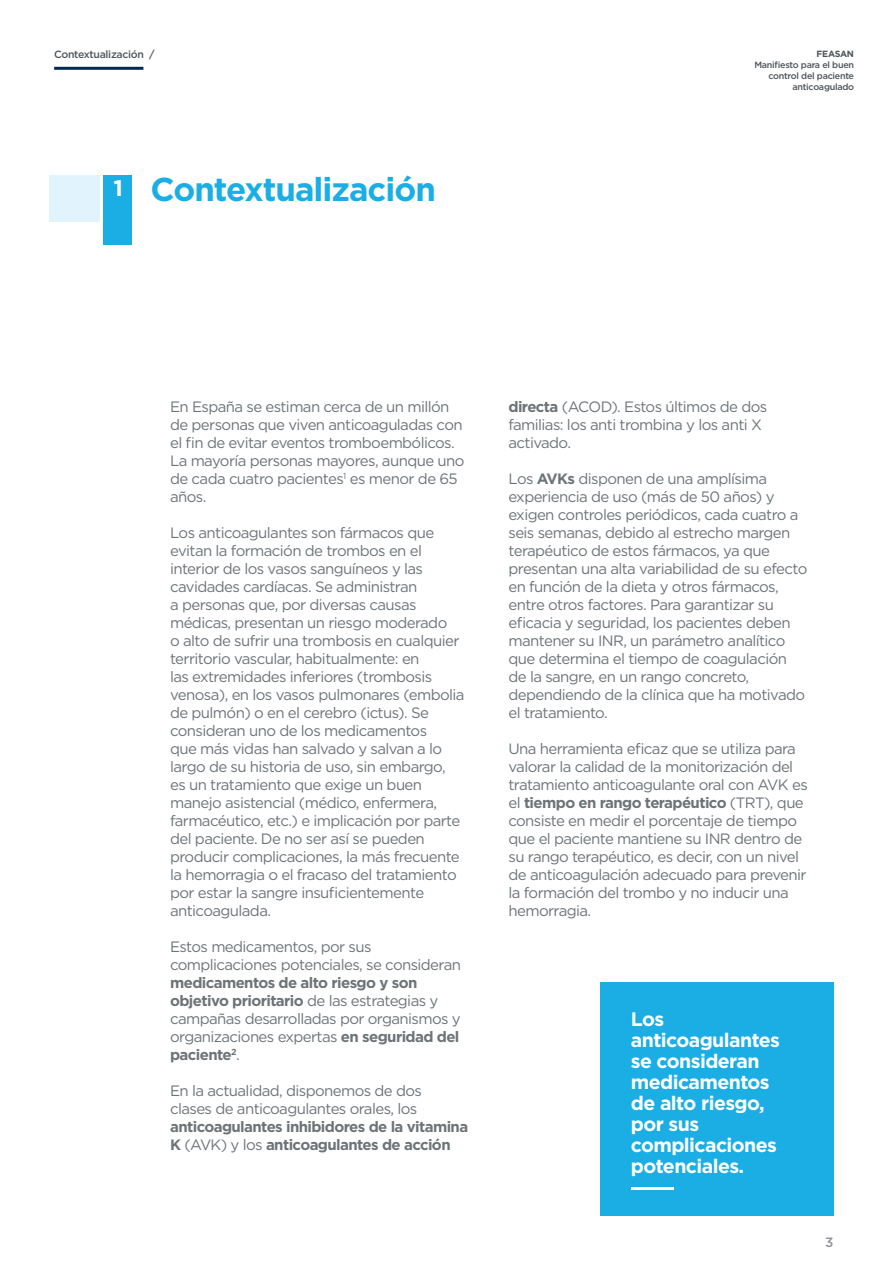
<style>
.page{position:relative;width:893px;height:1263px;background:#fff}
.page>*{position:absolute;margin:0;border:0;box-sizing:border-box;transform-origin:0 0}
.t1{font:700 33px "Gotham";letter-spacing:-.03em;color:#1aaee5}
.t2{font:700 22.5px "Gotham";color:#fff}
.t3{font:700 19.5px/21px "Gotham";letter-spacing:-.03em;color:#fff}
.t4{font:15px/18px "Gotham";letter-spacing:-.04em;color:#6d7478}
.t5{font:500 13.5px "Gotham";color:#8f939d}
.t6{font:500 10.5px "Gotham";letter-spacing:-.03em;color:#4d545a}
.t7{font:500 9px/10.8px "Gotham";letter-spacing:-.03em;color:#4d545a;text-align:right}
.t8{font:700 9px "Gotham";letter-spacing:-.03em;color:#4d545a}
.s1{font-weight:700}
</style>
<div class="page">
<div style="left:600px;top:982px;width:233px;height:234px;background:#1aaee5"></div>
<hr style="left:631px;top:1187px;width:42px;height:2px;background:#fff">
<hr style="left:54px;top:67px;width:89px;height:3px;background:#00294f">
<div style="left:49px;top:175px;width:51px;height:47px;background:#e1f3fd"></div>
<div style="left:103px;top:175px;width:28px;height:69px;background:#1aaee5"></div>
<p class="t6" style="left:54px;top:48px;width:102px">Contextualización /</p>
<p class="t2" style="left:113px;top:173px;width:11px">1</p>
<p class="t1" style="left:150px;top:167px;width:287px">Contextualización</p>
<p class="t8" style="left:817px;top:48px;width:39px">FEASAN</p>
<p class="t7" style="left:754px;top:59px;width:101px">Manifiesto para el buen control del paciente anticoagulado</p>
<p class="t4" style="left:170px;top:397px;width:296px">En España se estiman cerca de un millón de personas que viven anticoaguladas con el fin de evitar eventos tromboembólicos.<br>La mayoría personas mayores, aunque uno de cada cuatro pacientes<sup>1</sup> es menor de 65 años.</p>
<p class="t4" style="left:170px;top:523px;width:296px">Los anticoagulantes son fármacos que evitan la formación de trombos en el interior de los vasos sanguíneos y las cavidades cardíacas. Se administran<br>a personas que, por diversas causas médicas, presentan un riesgo moderado<br>o alto de sufrir una trombosis en cualquier territorio vascular, habitualmente: en<br>las extremidades inferiores (trombosis venosa), en los vasos pulmonares (embolia de pulmón) o en el cerebro (ictus). Se consideran uno de los medicamentos<br>que más vidas han salvado y salvan a lo largo de su historia de uso, sin embargo, es un tratamiento que exige un buen manejo asistencial (médico, enfermera, farmacéutico, etc.) e implicación por parte del paciente. De no ser así se pueden producir complicaciones, la más frecuente la hemorragia o el fracaso del tratamiento por estar la sangre insuficientemente anticoagulada.</p>
<p class="t4" style="left:170px;top:937px;width:292px">Estos medicamentos, por sus complicaciones potenciales, se consideran <span class="s1">medicamentos de alto riesgo y son objetivo prioritario</span> de las estrategias y campañas desarrolladas por organismos y organizaciones expertas <span class="s1">en seguridad del paciente</span><sup>2</sup>.</p>
<p class="t4" style="left:170px;top:1081px;width:300px">En la actualidad, disponemos de dos<br>clases de anticoagulantes orales, los <span class="s1">anticoagulantes inhibidores de la vitamina K</span> (AVK) y los <span class="s1">anticoagulantes de acción</span></p>
<p class="t4" style="left:508px;top:397px;width:260px"><span class="s1">directa</span> (ACOD). Estos últimos de dos familias: los anti trombina y los anti X activado.</p>
<p class="t4" style="left:508px;top:469px;width:300px">Los <span class="s1">AVKs</span> disponen de una amplísima experiencia de uso (más de 50 años) y exigen controles periódicos, cada cuatro a seis semanas, debido al estrecho margen terapéutico de estos fármacos, ya que presentan una alta variabilidad de su efecto en función de la dieta y otros fármacos, entre otros factores. Para garantizar su eficacia y seguridad, los pacientes deben mantener su INR, un parámetro analítico que determina el tiempo de coagulación de la sangre, en un rango concreto, dependiendo de la clínica que ha motivado el tratamiento.</p>
<p class="t4" style="left:508px;top:739px;width:301px">Una herramienta eficaz que se utiliza para valorar la calidad de la monitorización del tratamiento anticoagulante oral con AVK es el <span class="s1">tiempo en rango terapéutico</span> (TRT), que consiste en medir el porcentaje de tiempo que el paciente mantiene su INR dentro de su rango terapéutico, es decir, con un nivel de anticoagulación adecuado para prevenir la formación del trombo y no inducir una hemorragia.</p>
<p class="t3" style="left:631px;top:1008px;width:151px">Los anticoagulantes se consideran medicamentos de alto riesgo, por sus complicaciones potenciales.</p>
<p class="t5" style="left:825px;top:1233px;width:10px">3</p>
</div>
